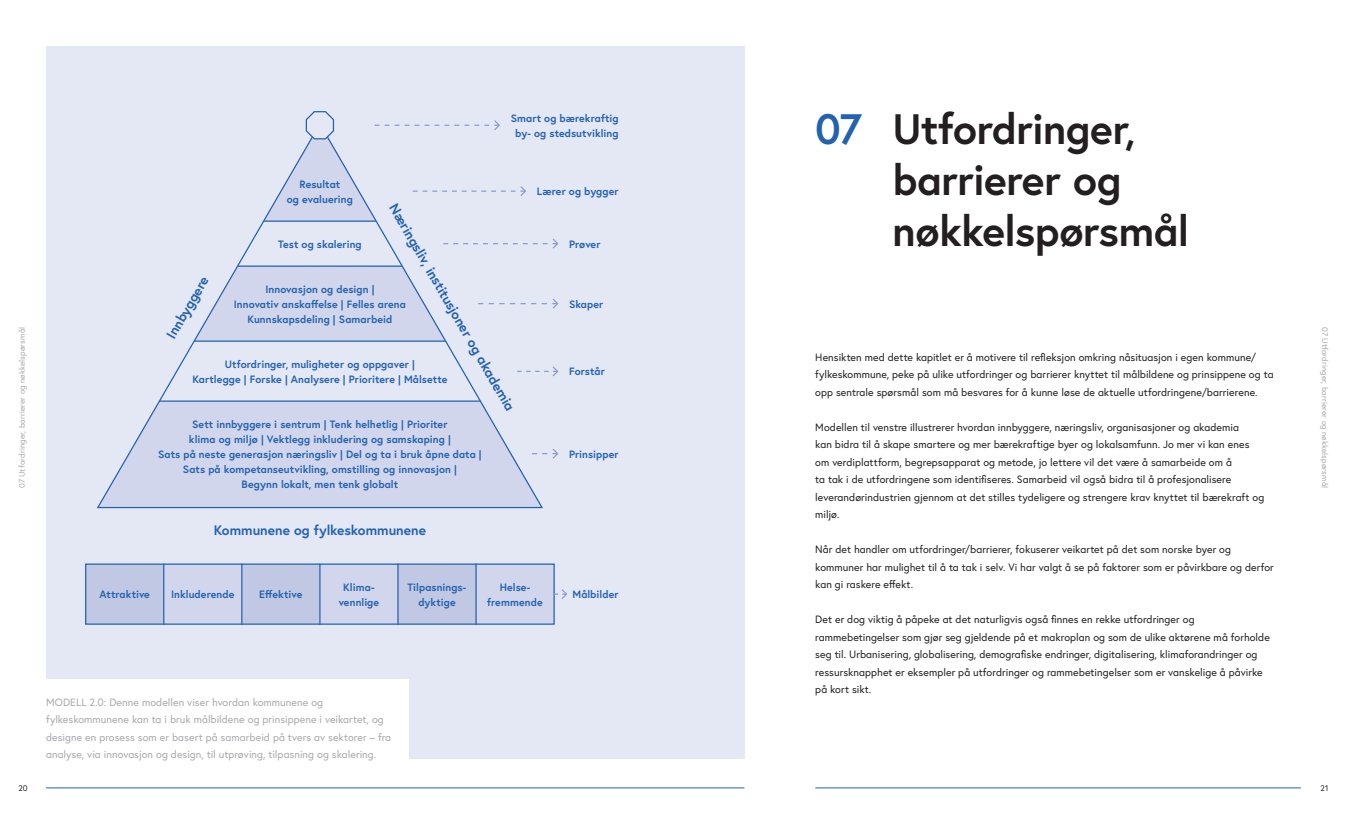
<style>
.page{position:relative;width:1347px;height:815px;background:#fff}
.page>*{position:absolute;margin:0;border:0;box-sizing:border-box;transform-origin:0 0}
.t1{font:700 42.5px/51px "Europa";letter-spacing:-.01em;color:#231f20}
.t2{font:700 42.5px "Europa";color:#2362af}
.t3{font:700 13.75px "Europa";color:#2362af}
.t4{font:10.62px/17.5px "Europa";letter-spacing:.005em;color:#231f20}
.t5{font:700 10.62px "Europa";letter-spacing:.005em;color:#2362af}
.t6{font:10.62px/17.5px "Europa";letter-spacing:.005em;color:#a8a9ad}
.t7{font:8.12px "Europa";letter-spacing:.015em;color:#a8a9ad}
.t8{font:8.12px "Europa";color:#231f20}
</style>
<div class="page">
<div style="left:46px;top:46px;width:698px;height:712px;background:#e4e7f4"></div>
<div style="left:86px;top:564px;width:78px;height:60px;background:#c1c8e4"></div>
<div style="left:242px;top:564px;width:78px;height:60px;background:#c1c8e4"></div>
<div style="left:398px;top:564px;width:78px;height:60px;background:#c1c8e4"></div>
<div style="left:164px;top:564px;width:78px;height:60px;background:#d1d6ec"></div>
<div style="left:320px;top:564px;width:78px;height:60px;background:#d1d6ec"></div>
<div style="left:476px;top:564px;width:78px;height:60px;background:#d1d6ec"></div>
<hr style="left:46px;top:788px;width:698px;height:1px;background:#2362af">
<div style="left:28px;top:680px;width:381px;height:96px;background:#fff"></div>
<hr style="left:815px;top:788px;width:485px;height:1px;background:#2362af">
<svg style="left:97px;top:221px;width:446px;height:288px"></svg>
<hr style="left:159px;top:400px;width:321px;height:2px;background:#2362af">
<hr style="left:194px;top:341px;width:252px;height:1px;background:#2362af">
<hr style="left:238px;top:266px;width:164px;height:1px;background:#2362af">
<hr style="left:264px;top:221px;width:112px;height:1px;background:#2362af">
<div style="left:85px;top:563px;width:470px;height:62px;border:1px solid #2362af"></div>
<hr style="left:163px;top:564px;width:1px;height:61px;background:#2362af">
<hr style="left:241px;top:564px;width:1px;height:61px;background:#2362af">
<hr style="left:319px;top:564px;width:1px;height:61px;background:#2362af">
<hr style="left:397px;top:564px;width:1px;height:61px;background:#2362af">
<hr style="left:475px;top:564px;width:1px;height:61px;background:#2362af">
<svg style="left:517px;top:365px;width:42px;height:13px"></svg>
<svg style="left:532px;top:447px;width:27px;height:13px"></svg>
<svg style="left:554px;top:588px;width:13px;height:12px"></svg>
<svg style="left:478px;top:297px;width:81px;height:13px"></svg>
<svg style="left:443px;top:237px;width:116px;height:13px"></svg>
<svg style="left:263px;top:111px;width:263px;height:110px"></svg>
<p class="t7" style="left:17px;top:488px;width:163px;rotate:-90deg">07 Utfordringer, barrierer og nøkkelspørsmål</p>
<p class="t5" style="left:511px;top:111px;width:109px">Smart og bærekraftig</p>
<p class="t5" style="left:515px;top:126px;width:105px">by- og stedsutvikling</p>
<p class="t5" style="left:299px;top:177px;width:42px">Resultat</p>
<p class="t5" style="left:287px;top:192px;width:68px">og evaluering</p>
<p class="t3" style="left:401px;top:200px;width:238px;rotate:60deg">Næringsliv, institusjoner og akademia</p>
<p class="t5" style="left:278px;top:237px;width:85px">Test og skalering</p>
<p class="t3" style="left:162px;top:333px;width:71px;rotate:-60deg">Innbyggere</p>
<p class="t5" style="left:265px;top:282px;width:111px">Innovasjon og design |</p>
<p class="t5" style="left:234px;top:297px;width:174px">Innovativ anskaffelse | Felles arena</p>
<p class="t5" style="left:247px;top:312px;width:146px">Kunnskapsdeling | Samarbeid</p>
<p class="t5" style="left:225px;top:357px;width:191px">Utfordringer, muligheter og oppgaver |</p>
<p class="t5" style="left:192px;top:372px;width:256px">Kartlegge | Forske | Analysere | Prioritere | Målsette</p>
<p class="t5" style="left:192px;top:417px;width:257px">Sett innbyggere i sentrum | Tenk helhetlig | Prioriter</p>
<p class="t5" style="left:189px;top:432px;width:263px">klima og miljø | Vektlegg inkludering og samskaping |</p>
<p class="t5" style="left:158px;top:447px;width:325px">Sats på neste generasjon næringsliv | Del og ta i bruk åpne data |</p>
<p class="t5" style="left:183px;top:462px;width:275px">Sats på kompetanseutvikling, omstilling og innovasjon |</p>
<p class="t5" style="left:242px;top:477px;width:158px">Begynn lokalt, men tenk globalt</p>
<p class="t3" style="left:214px;top:521px;width:214px">Kommunene og fylkeskommunene</p>
<p class="t5" style="left:537px;top:184px;width:83px">Lærer og bygger</p>
<p class="t5" style="left:569px;top:237px;width:33px">Prøver</p>
<p class="t5" style="left:569px;top:297px;width:36px">Skaper</p>
<p class="t5" style="left:569px;top:364px;width:37px">Forstår</p>
<p class="t5" style="left:569px;top:447px;width:51px">Prinsipper</p>
<p class="t5" style="left:99px;top:587px;width:52px">Attraktive</p>
<p class="t5" style="left:171px;top:587px;width:65px">Inkluderende</p>
<p class="t5" style="left:259px;top:587px;width:45px">Effektive</p>
<p class="t5" style="left:343px;top:580px;width:33px">Klima-</p>
<p class="t5" style="left:339px;top:595px;width:42px">vennlige</p>
<p class="t5" style="left:407px;top:580px;width:60px">Tilpasnings-</p>
<p class="t5" style="left:418px;top:595px;width:39px">dyktige</p>
<p class="t5" style="left:499px;top:580px;width:32px">Helse-</p>
<p class="t5" style="left:487px;top:595px;width:57px">fremmende</p>
<p class="t5" style="left:572px;top:587px;width:48px">Målbilder</p>
<p class="t6" style="left:46px;top:693px;width:346px">MODELL 2.0: Denne modellen viser hvordan kommunene og fylkeskommunene kan ta i bruk målbildene og prinsippene i veikartet, og designe en prosess som er basert på samarbeid på tvers av sektorer – fra analyse, via innovasjon og design, til utprøving, tilpasning og skalering.</p>
<p class="t2" style="left:815px;top:100px;width:48px">07</p>
<p class="t1" style="left:892px;top:103px;width:298px">Utfordringer, barrierer og nøkkelspørsmål</p>
<p class="t4" style="left:815px;top:348px;width:460px">Hensikten med dette kapitlet er å motivere til refleksjon omkring nåsituasjon i egen kommune/ fylkeskommune, peke på ulike utfordringer og barrierer knyttet til målbildene og prinsippene og ta opp sentrale spørsmål som må besvares for å kunne løse de aktuelle utfordringene/barrierene.</p>
<p class="t4" style="left:815px;top:418px;width:450px">Modellen til venstre illustrerer hvordan innbyggere, næringsliv, organisasjoner og akademia<br>kan bidra til å skape smartere og mer bærekraftige byer og lokalsamfunn. Jo mer vi kan enes om verdiplattform, begrepsapparat og metode, jo lettere vil det være å samarbeide om å<br>ta tak i de utfordringene som identifiseres. Samarbeid vil også bidra til å profesjonalisere leverandørindustrien gjennom at det stilles tydeligere og strengere krav knyttet til bærekraft og miljø.</p>
<p class="t4" style="left:815px;top:541px;width:460px">Når det handler om utfordringer/barrierer, fokuserer veikartet på det som norske byer og kommuner har mulighet til å ta tak i selv. Vi har valgt å se på faktorer som er påvirkbare og derfor kan gi raskere effekt.</p>
<p class="t4" style="left:815px;top:611px;width:456px">Det er dog viktig å påpeke at det naturligvis også finnes en rekke utfordringer og rammebetingelser som gjør seg gjeldende på et makroplan og som de ulike aktørene må forholde seg til. Urbanisering, globalisering, demografiske endringer, digitalisering, klimaforandringer og ressursknapphet er eksempler på utfordringer og rammebetingelser som er vanskelige å påvirke på kort sikt.</p>
<p class="t7" style="left:1330px;top:327px;width:163px;rotate:90deg">07 Utfordringer, barrierer og nøkkelspørsmål</p>
<p class="t8" style="left:19px;top:783px;width:11px">20</p>
<p class="t8" style="left:1320px;top:783px;width:9px">21</p>
</div>
